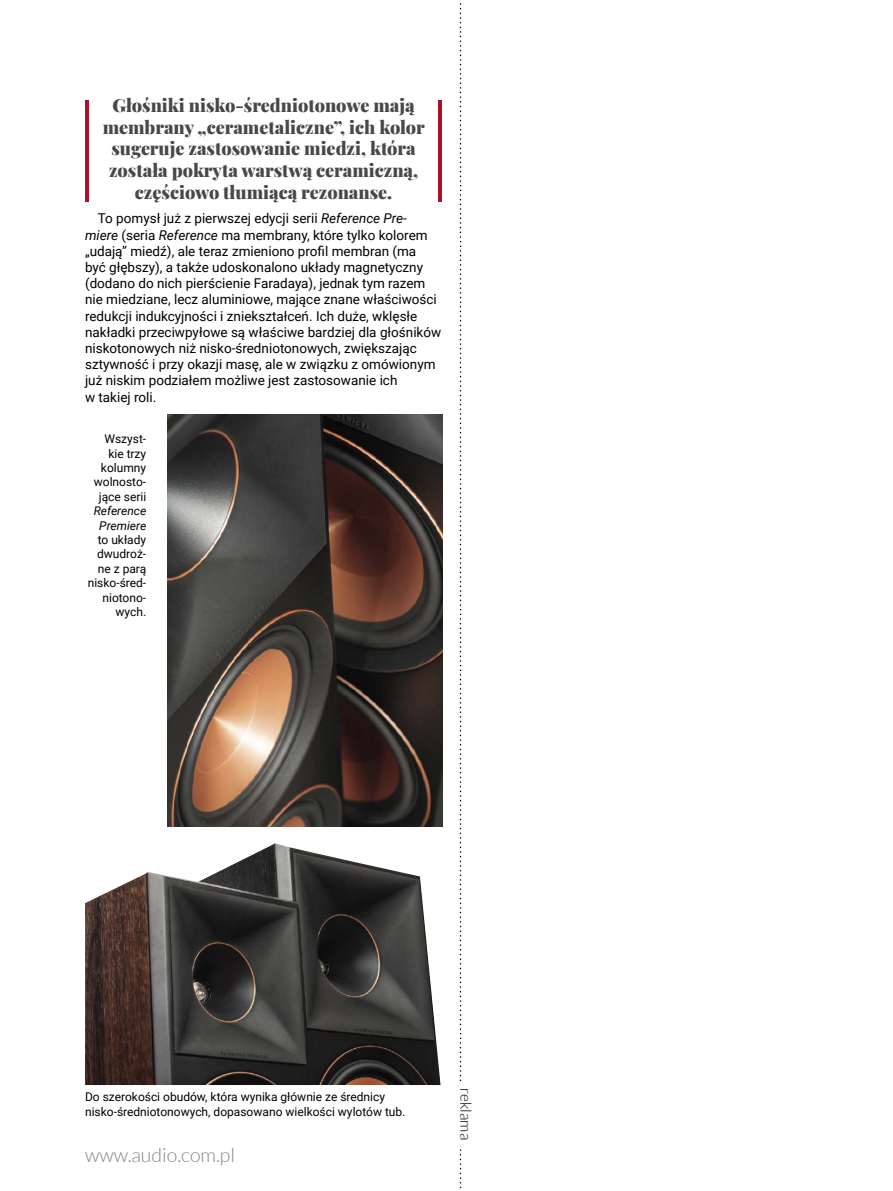
<style>
.page{position:relative;width:893px;height:1191px;background:#fff}
.page>*{position:absolute;margin:0;border:0;box-sizing:border-box;transform-origin:0 0}
.t1{font:300 19.5px "Lato";color:#858585}
.t2{font:900 18px/21.6px "Playfair Display";color:#484848;text-align:center}
.t3{font:300 15.3px "Lato";color:#000}
.t4{font:13.5px/16.2px "Roboto";color:#000}
.t5{font:12px/14.4px "Roboto";color:#000;text-align:right}
.t6{font:italic 12px/14.4px "Roboto";color:#000;text-align:center}
.s1{font-style:italic}
</style>
<div class="page">
<svg style="left:460px;top:0;width:1px;height:1189px"></svg>
<div style="left:449px;top:1081px;width:25px;height:64px;background:#fff"></div>
<hr style="left:85px;top:100px;width:4px;height:101px;background:#a9132a">
<hr style="left:438px;top:100px;width:4px;height:101px;background:#a9132a">
<img style="left:167px;top:414px;width:275px;height:412px">
<img style="left:85px;top:843px;width:356px;height:242px">
<h2 class="t2" style="left:103px;top:93px;width:324px">Głośniki nisko-średniotonowe mają membrany „cerametaliczne”, ich kolor sugeruje zastosowanie miedzi, która została pokryta warstwą ceramiczną, częściowo tłumiącą rezonanse.</h2>
<p class="t4" style="left:85px;top:210px;width:358px;text-indent:13px">To pomysł już z pierwszej edycji serii <span class="s1">Reference Pre&shy;miere</span> (seria <span class="s1">Reference</span> ma membrany, które tylko kolorem „udają” miedź), ale teraz zmieniono profil membran (ma<br>być głębszy), a także udoskonalono układy magnetyczny (dodano do nich pierścienie Faradaya), jednak tym razem nie miedziane, lecz aluminiowe, mające znane właściwości redukcji indukcyjności i zniekształceń. Ich duże, wklęsłe nakładki przeciwpyłowe są właściwe bardziej dla głośników niskotonowych niż nisko-średniotonowych, zwiększając sztywność i przy okazji masę, ale w związku z omówionym już niskim podziałem możliwe jest zastosowanie ich<br>w takiej roli.</p>
<p class="t5" style="left:94px;top:431px;width:54px">Wszyst&shy;kie trzy kolumny wolnosto&shy;jące serii</p>
<p class="t6" style="left:94px;top:503px;width:54px">Reference<br>Premiere</p>
<p class="t5" style="left:88px;top:532px;width:60px">to układy dwudroż&shy;ne z parą nisko-śred&shy;niotono&shy;wych.</p>
<p class="t5" style="left:85px;top:1089px;width:322px;text-align:left">Do szerokości obudów, która wynika głównie ze średnicy nisko-średniotonowych, dopasowano wielkości wylotów tub.</p>
<h1 class="t1" style="left:85px;top:1144px;width:151px">www.audio.com.pl</h1>
<p class="t3" style="left:474px;top:1087px;width:54px;rotate:90deg">reklama</p>
</div>
